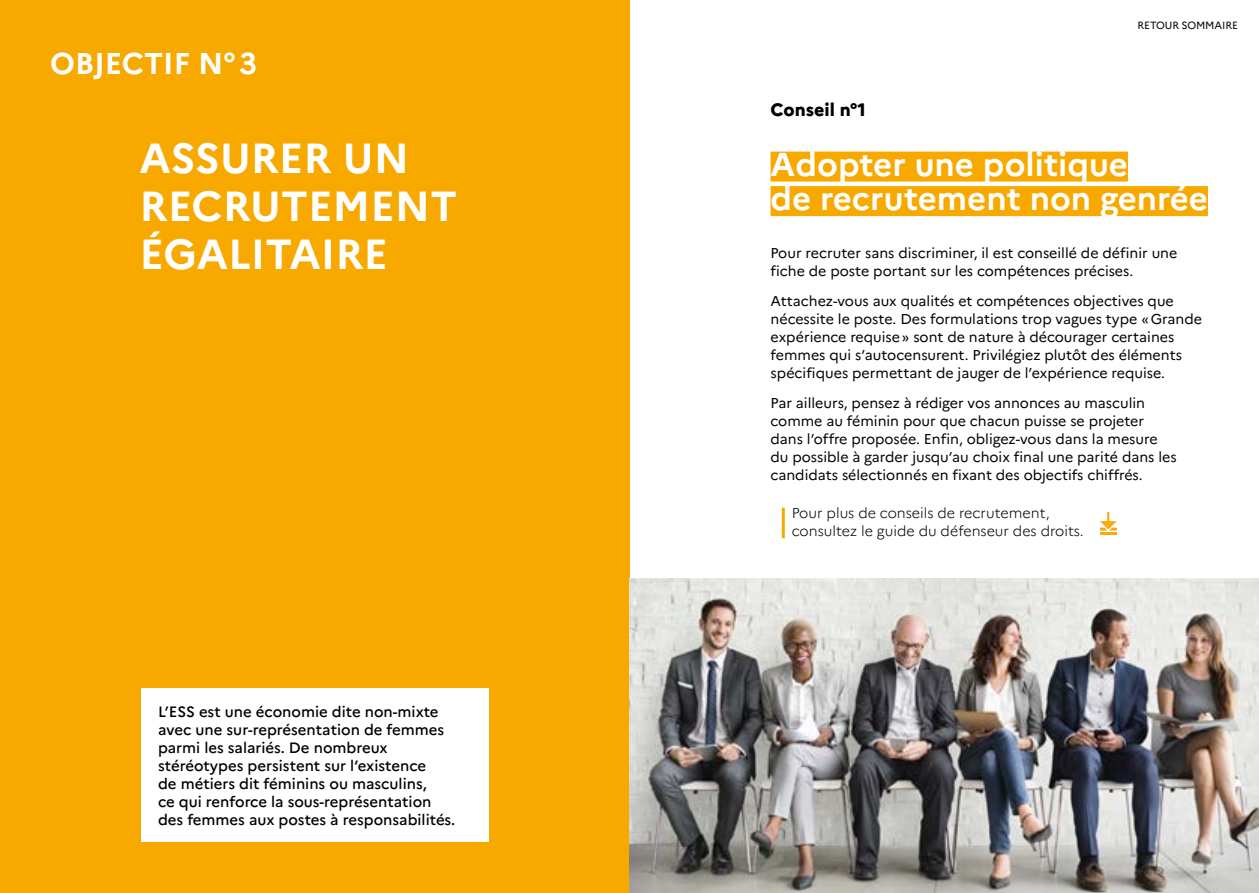
<style>
.page{position:relative;width:1259px;height:893px;background:#fff}
.page>*{position:absolute;margin:0;border:0;box-sizing:border-box;transform-origin:0 0}
.t1{font:700 42px/48px "Marianne";color:#fff}
.t2{font:700 33px/34.5px "Marianne";color:#fff}
.t3{font:700 30px "Marianne";color:#fff}
.t4{font:800 18px "Marianne";color:#000}
.t5{font:500 15px/18px "Marianne";color:#000}
.t6{font:14.25px/18px "Marianne";color:#000}
.t7{font:300 14.25px/18px "Marianne";color:#000}
.t8{font:10.5px "Marianne";letter-spacing:-.01em;color:#000}
</style>
<div class="page">
<div style="left:0;top:0;width:629px;height:893px;background:#f8a900"></div>
<img style="left:629px;top:578px;width:630px;height:315px">
<div style="left:141px;top:689px;width:347px;height:153px;background:#fff"></div>
<div style="left:770px;top:152px;width:358px;height:30px;background:#f8a900"></div>
<div style="left:770px;top:186px;width:438px;height:30px;background:#f8a900"></div>
<hr style="left:782px;top:508px;width:3px;height:30px;background:#f8a900">
<hr style="left:1100px;top:532px;width:17px;height:3px;background:#f8aa0a">
<svg style="left:1100px;top:512px;width:17px;height:19px"></svg>
<h3 class="t3" style="left:50px;top:45px;width:208px">OBJECTIF N°3</h3>
<h1 class="t1" style="left:140px;top:134px;width:319px">ASSURER UN<br>RECRUTEMENT<br>ÉGALITAIRE</h1>
<p class="t5" style="left:158px;top:703px;width:299px">L’ESS est une économie dite non-mixte avec une sur-représentation de femmes parmi les salariés. De nombreux stéréotypes persistent sur l’existence<br>de métiers dit féminins ou masculins,<br>ce qui renforce la sous-représentation des femmes aux postes à responsabilités.</p>
<p class="t8" style="left:1137px;top:19px;width:102px">RETOUR SOMMAIRE</p>
<p class="t4" style="left:770px;top:98px;width:97px">Conseil n°1</p>
<h2 class="t2" style="left:770px;top:147px;width:439px">Adopter une politique<br>de recrutement non genrée</h2>
<p class="t6" style="left:770px;top:244px;width:408px">Pour recruter sans discriminer, il est conseillé de définir une fiche de poste portant sur les compétences précises.</p>
<p class="t6" style="left:770px;top:292px;width:433px">Attachez-vous aux qualités et compétences objectives que nécessite le poste. Des formulations trop vagues type «Grande expérience requise» sont de nature à décourager certaines femmes qui s’autocensurent. Privilégiez plutôt des éléments spécifiques permettant de jauger de l’expérience requise.</p>
<p class="t6" style="left:770px;top:394px;width:408px">Par ailleurs, pensez à rédiger vos annonces au masculin comme au féminin pour que chacun puisse se projeter dans l’offre proposée. Enfin, obligez-vous dans la mesure du possible à garder jusqu’au choix final une parité dans les candidats sélectionnés en fixant des objectifs chiffrés.</p>
<p class="t7" style="left:792px;top:504px;width:293px">Pour plus de conseils de recrutement, consultez le guide du défenseur des droits.</p>
</div>
